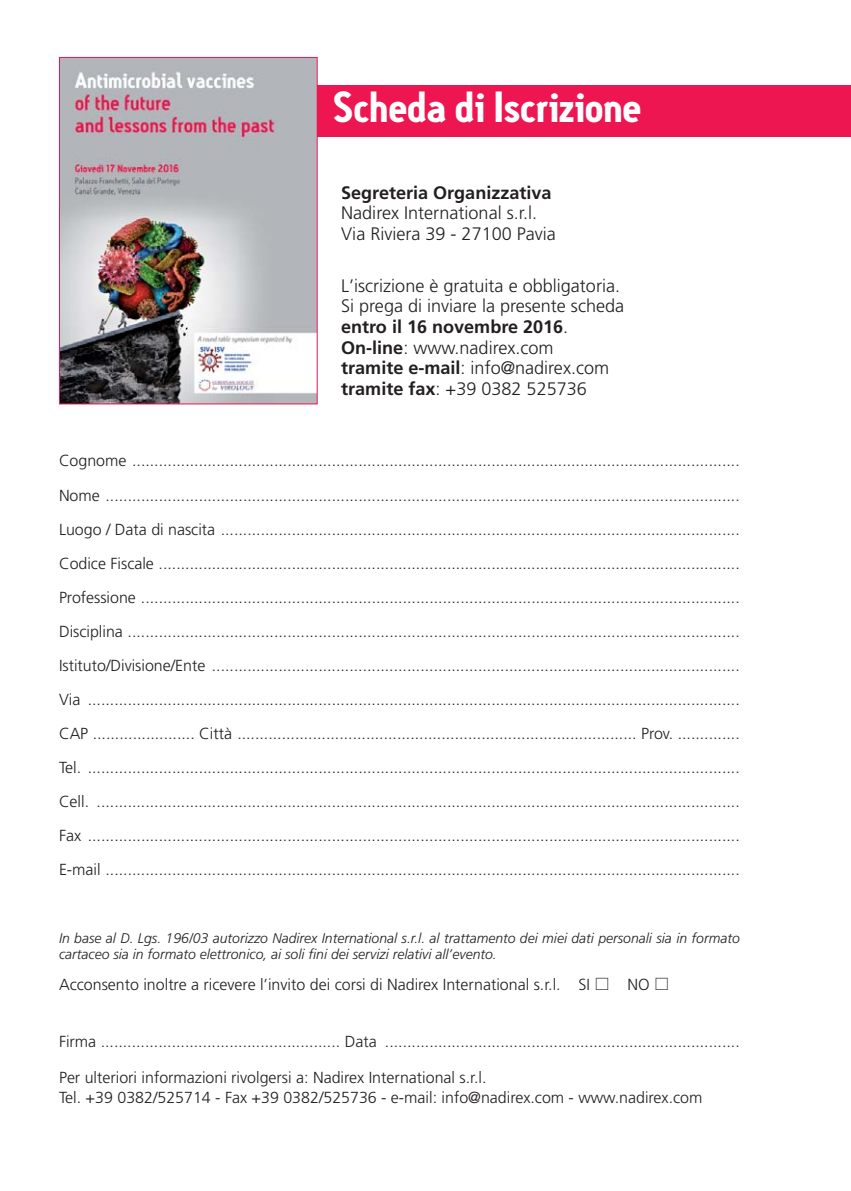
<style>
.page{position:relative;width:851px;height:1191px;background:#fff}
.page>*{position:absolute;margin:0;border:0;box-sizing:border-box;transform-origin:0 0}
.t1{font:700 42px "Antitled";color:#fff}
.t2{font:300 18px/20.6px "Frutiger";color:#231f20}
.t3{font:700 18px "Frutiger";color:#231f20}
.t4{font:300 16px/34px "Frutiger";color:#231f20;text-align:justify}
.t5{font:italic 300 14px/16px "Frutiger";color:#231f20}
.s1{font-weight:700}
</style>
<div class="page">
<div style="left:59px;top:85px;width:791px;height:51px;background:#ed1651"></div>
<img style="left:61px;top:59px;width:254px;height:343px">
<div style="left:59px;top:57px;width:258px;height:347px;border:1px solid #ed1651"></div>
<h1 class="t1" style="left:333px;top:92px;width:309px">Scheda di Iscrizione</h1>
<p class="t3" style="left:341px;top:185px;width:212px">Segreteria Organizzativa</p>
<p class="t2" style="left:341px;top:204px;width:216px">Nadirex International s.r.l.<br>Via Riviera 39 - 27100 Pavia</p>
<p class="t2" style="left:341px;top:276px;width:284px">L’iscrizione è gratuita e obbligatoria.<br>Si prega di inviare la presente scheda <span class="s1">entro il 16 novembre 2016</span>.<br><span class="s1">On-line</span>: www.nadirex.com<br><span class="s1">tramite e-mail</span>: info@nadirex.com <span class="s1">tramite fax</span>: +39 0382 525736</p>
<p class="t4" style="left:59px;top:445px;width:682px">Cognome .........................................................................................................................................<br>Nome ...............................................................................................................................................<br>Luogo / Data di nascita .....................................................................................................................<br>Codice Fiscale ...................................................................................................................................<br>Professione .......................................................................................................................................<br>Disciplina ..........................................................................................................................................<br>Istituto/Divisione/Ente .......................................................................................................................<br>Via ...................................................................................................................................................<br>CAP ....................... Città .......................................................................................... Prov. ..............<br>Tel. ...................................................................................................................................................<br>Cell. .................................................................................................................................................<br>Fax ...................................................................................................................................................<br>E-mail ...............................................................................................................................................</p>
<p class="t5" style="left:59px;top:931px;width:682px">In base al D. Lgs. 196/03 autorizzo Nadirex International s.r.l. al trattamento dei miei dati personali sia in formato cartaceo sia in formato elettronico, ai soli fini dei servizi relativi all’evento.</p>
<p class="t4" style="left:59px;top:969px;width:612px">Acconsento inoltre a ricevere l’invito dei corsi di Nadirex International s.r.l. SI □ NO □</p>
<p class="t4" style="left:59px;top:1026px;width:682px">Firma ...................................................... Data ................................................................................</p>
<p class="t4" style="left:59px;top:1069px;width:645px;line-height:19.2px">Per ulteriori informazioni rivolgersi a: Nadirex International s.r.l.<br>Tel. +39 0382/525714 - Fax +39 0382/525736 - e-mail: info@nadirex.com - www.nadirex.com</p>
</div>
